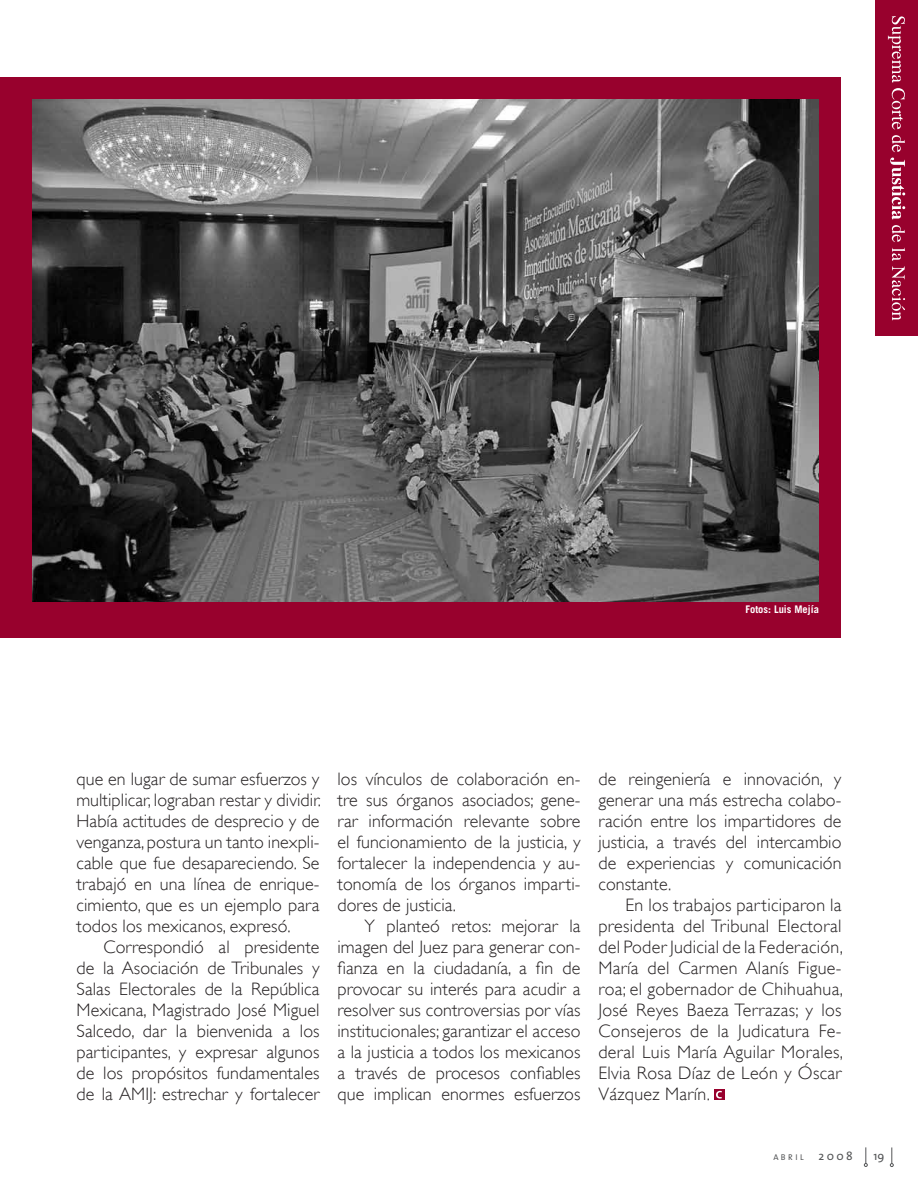
<style>
.page{position:relative;width:918px;height:1188px;background:#fff}
.page>*{position:absolute;margin:0;border:0;box-sizing:border-box;transform-origin:0 0}
.t1{font:300 18px/21px "Gill Sans";letter-spacing:.005em;color:#231f20;text-align:justify}
.t2{font:12px "The Sans";color:#545557}
.t3{font:700 10.5px "Trade Gothic";color:#fff}
.t4{font:8.4px "The Sans";letter-spacing:.295em;color:#545557}
.s1{font-size:12px}
</style>
<div class="page">
<svg style="left:864px;top:1147px;width:4px;height:20px"></svg>
<svg style="left:890px;top:1147px;width:4px;height:20px"></svg>
<div style="left:875px;top:0;width:43px;height:336px;background:#98012d"></div>
<svg style="left:888px;top:16px;width:17px;height:136px"></svg>
<svg style="left:890px;top:158px;width:15px;height:84px"></svg>
<svg style="left:892px;top:248px;width:13px;height:73px"></svg>
<div style="left:0;top:77px;width:841px;height:561px;background:#98012d"></div>
<div style="left:714px;top:1089px;width:11px;height:11px;background:#98012d"></div>
<svg style="left:716px;top:1091px;width:6px;height:8px"></svg>
<img style="left:33px;top:99px;width:786px;height:502px">
<p class="t3" style="left:745px;top:602px;width:75px">Fotos: Luis Mejía</p>
<p class="t1" style="left:77px;top:768px;width:246px">que en lugar de sumar esfuerzos y multiplicar, lograban restar y dividir.<br>Había actitudes de desprecio y de venganza, postura un tanto inexpli&shy;cable que fue desapareciendo. Se trabajó en una línea de enrique&shy;cimiento, que es un ejemplo para todos los mexicanos, expresó.</p>
<p class="t1" style="left:77px;top:936px;width:245px;text-indent:27px">Correspondió al presidente de la Asociación de Tribunales y Salas Electorales de la República Mexicana, Magistrado José Miguel Salcedo, dar la bienvenida a los participantes, y expresar algunos de los propósitos fundamentales de la AMIJ: estrechar y fortalecer</p>
<p class="t1" style="left:338px;top:768px;width:245px">los vínculos de colaboración en&shy;tre sus órganos asociados; gene&shy;rar información relevante sobre el funcionamiento de la justicia, y fortalecer la independencia y au&shy;tonomía de los órganos imparti&shy;dores de justicia.</p>
<p class="t1" style="left:338px;top:915px;width:245px;text-indent:27px">Y planteó retos: mejorar la imagen del Juez para generar con&shy;fianza en la ciudadanía, a fin de provocar su interés para acudir a resolver sus controversias por vías institucionales; garantizar el acceso a la justicia a todos los mexicanos a través de procesos confiables que implican enormes esfuerzos</p>
<p class="t1" style="left:598px;top:768px;width:245px">de reingeniería e innovación, y generar una más estrecha colabo&shy;ración entre los impartidores de justicia, a través del intercambio de experiencias y comunicación constante.</p>
<p class="t1" style="left:598px;top:894px;width:246px;text-indent:27px">En los trabajos participaron la presidenta del Tribunal Electoral del Poder Judicial de la Federación, María del Carmen Alanís Figue&shy;roa; el gobernador de Chihuahua, José Reyes Baeza Terrazas; y los Consejeros de la Judicatura Fe&shy;deral Luis María Aguilar Morales, Elvia Rosa Díaz de León y Óscar Vázquez Marín.</p>
<p class="t4" style="left:773px;top:1150px;width:81px">abril <span class="s1">2008</span></p>
<p class="t2" style="left:874px;top:1146px;width:13px">19</p>
</div>
